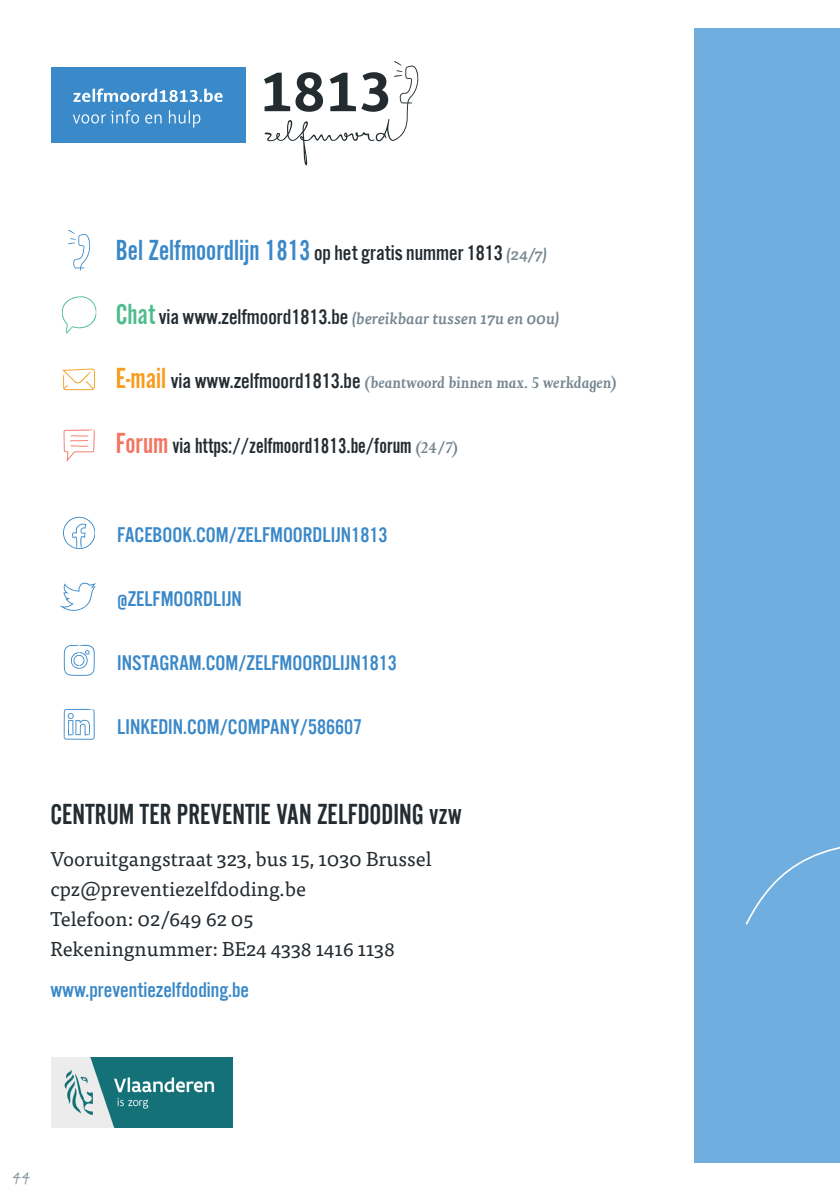
<style>
.page{position:relative;width:840px;height:1191px;background:#fff}
.page>*{position:absolute;margin:0;border:0;box-sizing:border-box;transform-origin:0 0}
.t1{font:30px "Alternate Gothic Com No 2";color:#242c31}
.t2{font:22.4px "Alternate Gothic Com No 2";color:#242c31}
.t3{font:22px "Alternate Gothic Com No 3";color:#3a88c8}
.t4{font:22px "Alternate Gothic Com No 3";color:#242c31}
.t5{font:22px "Amadeo Std";color:#768690}
.t6{font:20px/30px "Tisa Pro";color:#242c31}
.t7{font:italic 500 16px "Joanna Nova";color:#768690}
.t8{font:italic 500 16px "Tisa Pro";color:#768690}
.s1{font-family:"Alternate Gothic Com No 2";font-size:30px;color:#3a88c8}
.s2{font-family:"Tisa Pro";font-weight:500;font-style:italic;font-size:16px;color:#768690}
.s3{font-family:"Alternate Gothic Com No 2";font-weight:400;font-style:normal;font-size:30px;color:#4dbc8e}
.s4{font-family:"Alternate Gothic Com No 3";font-weight:400;font-style:normal;font-size:22px;color:#242c31}
.s5{font-family:"Alternate Gothic Com No 2";font-weight:400;font-style:normal;font-size:30px;color:#f99b1c}
.s6{font-size:30px;color:#f37561}
.s7{font-family:"Joanna Nova";font-weight:500;font-style:italic;font-size:16px;color:#768690}
</style>
<div class="page">
<img style="left:51px;top:1057px;width:181px;height:70px">
<svg style="left:264px;top:61px;width:155px;height:104px"></svg>
<div style="left:51px;top:67px;width:194px;height:76px;background:#3a89c9"></div>
<svg style="left:73px;top:110px;width:127px;height:18px"></svg>
<svg style="left:73px;top:88px;width:149px;height:14px"></svg>
<svg style="left:68px;top:230px;width:23px;height:41px"></svg>
<svg style="left:62px;top:296px;width:34px;height:37px"></svg>
<svg style="left:62px;top:368px;width:33px;height:22px"></svg>
<svg style="left:63px;top:429px;width:32px;height:33px"></svg>
<svg style="left:63px;top:516px;width:32px;height:33px"></svg>
<svg style="left:59px;top:582px;width:37px;height:29px"></svg>
<svg style="left:64px;top:645px;width:31px;height:31px"></svg>
<svg style="left:64px;top:709px;width:31px;height:30px"></svg>
<div style="left:694px;top:28px;width:145px;height:1134px;background:#6faedf"></div>
<svg style="left:745px;top:847px;width:94px;height:78px"></svg>
<p class="t4" style="left:116px;top:242px;width:433px"><span class="s1">Bel Zelfmoordlijn 1813</span> op het gratis nummer 1813 <span class="s2">(24/7)</span></p>
<p class="t8" style="left:116px;top:306px;width:445px"><span class="s3">Chat</span><span class="s4">via www.zelfmoord1813.be</span> (bereikbaar tussen 17u en 00u)</p>
<p class="t7" style="left:116px;top:372px;width:503px"><span class="s5">E-mail</span> <span class="s4">via www.zelfmoord1813.be</span> (beantwoord binnen max. 5 werkdagen)</p>
<p class="t2" style="left:116px;top:434px;width:344px"><span class="s6">Forum</span> via https://zelfmoord1813.be/forum <span class="s7">(24/7)</span></p>
<p class="t3" style="left:117px;top:523px;width:271px">FACEBOOK.COM/ZELFMOORDLIJN1813</p>
<p class="t3" style="left:117px;top:587px;width:126px">@ZELFMOORDLIJN</p>
<p class="t3" style="left:117px;top:651px;width:281px">INSTAGRAM.COM/ZELFMOORDLIJN1813</p>
<p class="t3" style="left:117px;top:715px;width:246px">LINKEDIN.COM/COMPANY/586607</p>
<h1 class="t1" style="left:50px;top:798px;width:413px">CENTRUM TER PREVENTIE VAN ZELFDODING vzw</h1>
<p class="t6" style="left:50px;top:842px;width:382px">Vooruitgangstraat 323, bus 15, 1030 Brussel cpz@preventiezelfdoding.be<br>Telefoon: 02/649 62 05<br>Rekeningnummer: BE24 4338 1416 1138</p>
<p class="t3" style="left:50px;top:978px;width:200px">www.preventiezelfdoding.be</p>
<p class="t5" style="left:13px;top:1164px;width:20px">44</p>
</div>
